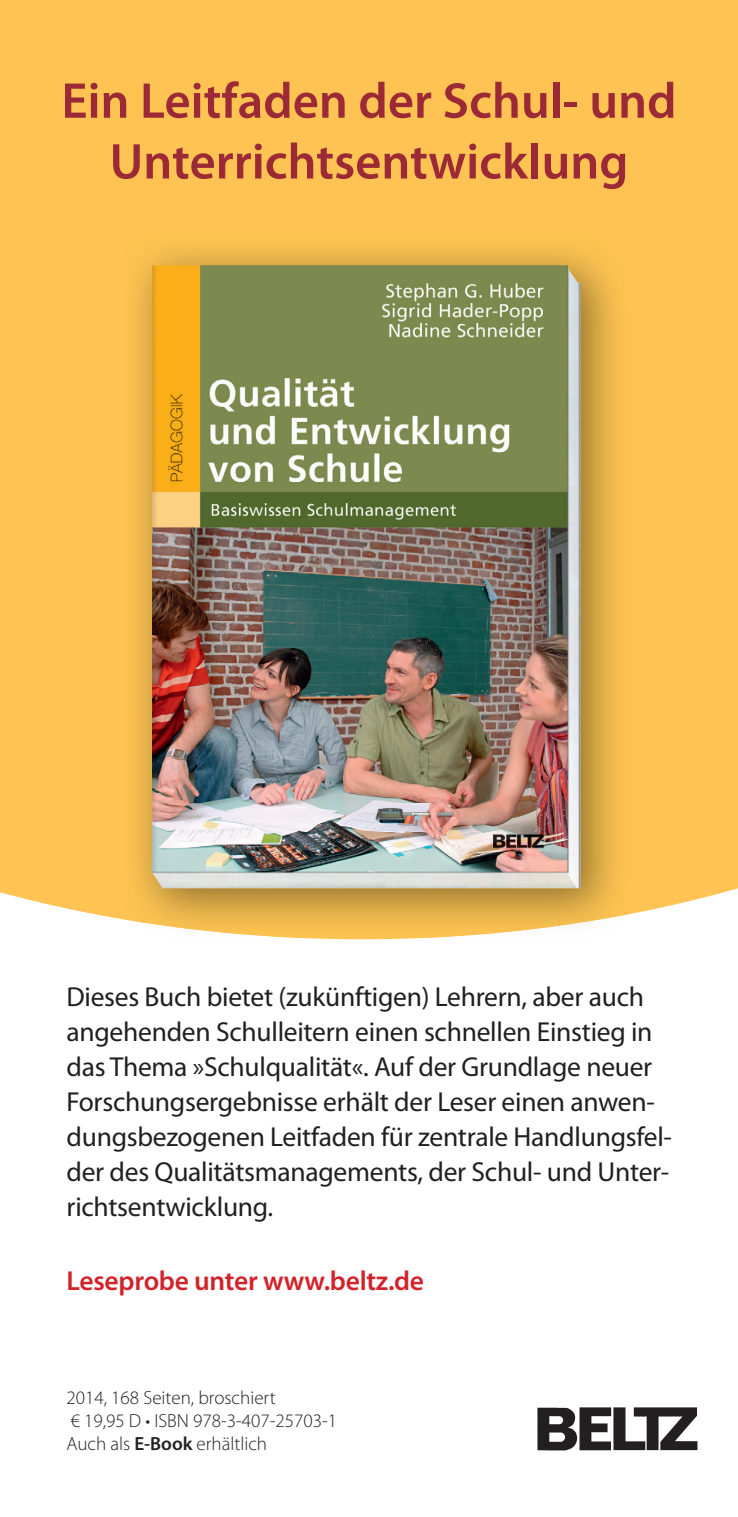
<style>
.page{position:relative;width:738px;height:1517px;background:#fff}
.page>*{position:absolute;margin:0;border:0;box-sizing:border-box;transform-origin:0 0}
.t1{font:600 50.5px/60.8px "Myriad Pro";color:#9c2936;text-align:center}
.t2{font:27.5px/35px "Myriad Pro";letter-spacing:-.01em;color:#231f20}
.t3{font:600 27.5px "Myriad Pro";letter-spacing:-.01em;color:#d1232a}
.t4{font:300 19px/23px "Myriad Pro";color:#231f20}
.s1{font-weight:600}
</style>
<div class="page">
<div style="left:0;top:0;width:737px;height:939px;background:#fec352"></div>
<img style="left:122px;top:236px;width:507px;height:702px">
<img style="left:151px;top:265px;width:429px;height:623px">
<img style="left:537px;top:1407px;width:161px;height:44px">
<h1 class="t1" style="left:61px;top:69px;width:616px">Ein Leitfaden der Schul- und<br>Unterrichtsentwicklung</h1>
<p class="t2" style="left:66px;top:979px;width:606px">Dieses Buch bietet (zukünftigen) Lehrern, aber auch angehenden Schulleitern einen schnellen Einstieg in das Thema »Schulqualität«. Auf der Grundlage neuer Forschungsergebnisse erhält der Leser einen anwen&shy;dungsbezogenen Leitfaden für zentrale Handlungsfel&shy;der des Qualitätsmanagements, der Schul- und Unter&shy;richtsentwicklung.</p>
<p class="t3" style="left:66px;top:1262px;width:359px">Leseprobe unter www.beltz.de</p>
<p class="t4" style="left:66px;top:1385px;width:272px">2014, 168 Seiten, broschiert<br>€ 19,95 D • ISBN 978-3-407-25703-1<br>Auch als <span class="s1">E-Book</span> erhältlich</p>
</div>
